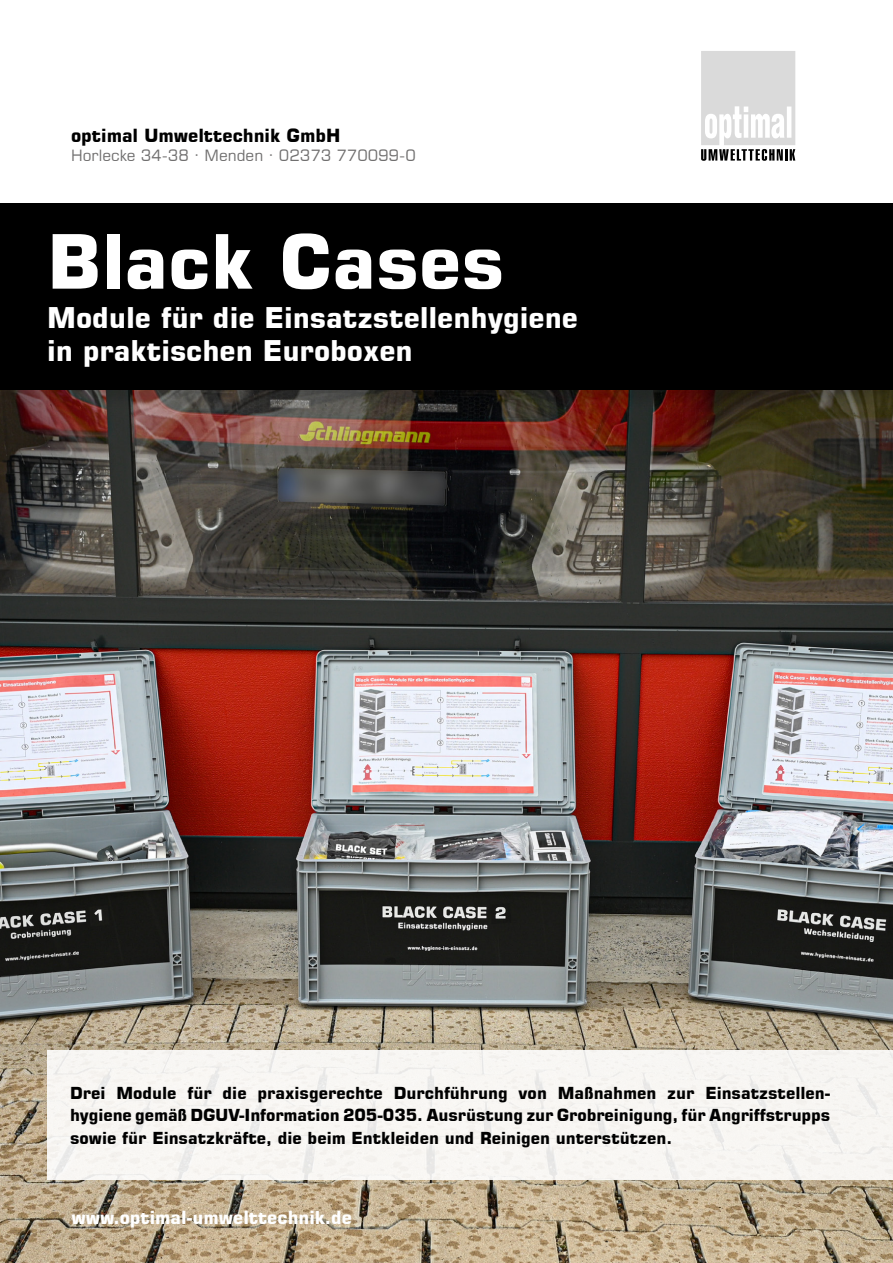
<style>
.page{position:relative;width:893px;height:1263px;background:#fff}
.page>*{position:absolute;margin:0;border:0;box-sizing:border-box;transform-origin:0 0}
.t1{font:700 75px "Square 721 BT";color:#fff}
.t2{font:700 28.5px/33px "Square 721 BT";color:#fff}
.t3{font:700 18px "Square 721 BT";color:#fff}
.t4{font:700 18px "Square 721 BT";color:#000}
.t5{font:700 16.5px/22.5px "Square 721 BT";color:#000;text-align:justify}
.t6{font:15.45px "Square 721 BT";color:#706f6f}
</style>
<div class="page">
<img style="left:0;top:389px;width:893px;height:874px">
<div style="left:47px;top:1050px;width:846px;height:130px;background:#f8f6f3"></div>
<div style="left:2px;top:205px;width:891px;height:203px;background:#000;opacity:.14"></div>
<div style="left:0;top:203px;width:893px;height:186px;background:#000"></div>
<svg style="left:701px;top:51px;width:94px;height:110px"></svg>
<p class="t4" style="left:71px;top:125px;width:271px">optimal Umwelttechnik GmbH</p>
<p class="t6" style="left:71px;top:146px;width:346px">Horlecke 34-38 · Menden · 02373 770099-0</p>
<h1 class="t1" style="left:47px;top:216px;width:459px">Black Cases</h1>
<h2 class="t2" style="left:47px;top:301px;width:532px">Module für die Einsatzstellenhygiene in praktischen Euroboxen</h2>
<p class="t5" style="left:70px;top:1082px;width:762px">Drei Module für die praxisgerechte Durchführung von Maßnahmen zur Einsatzstellen&shy;hygiene gemäß DGUV-Information 205-035. Ausrüstung zur Grobreinigung, für Angriffstrupps sowie für Einsatzkräfte, die beim Entkleiden und Reinigen unterstützen.</p>
<p class="t3" style="left:71px;top:1206px;width:282px">www.optimal-umwelttechnik.de</p>
</div>
